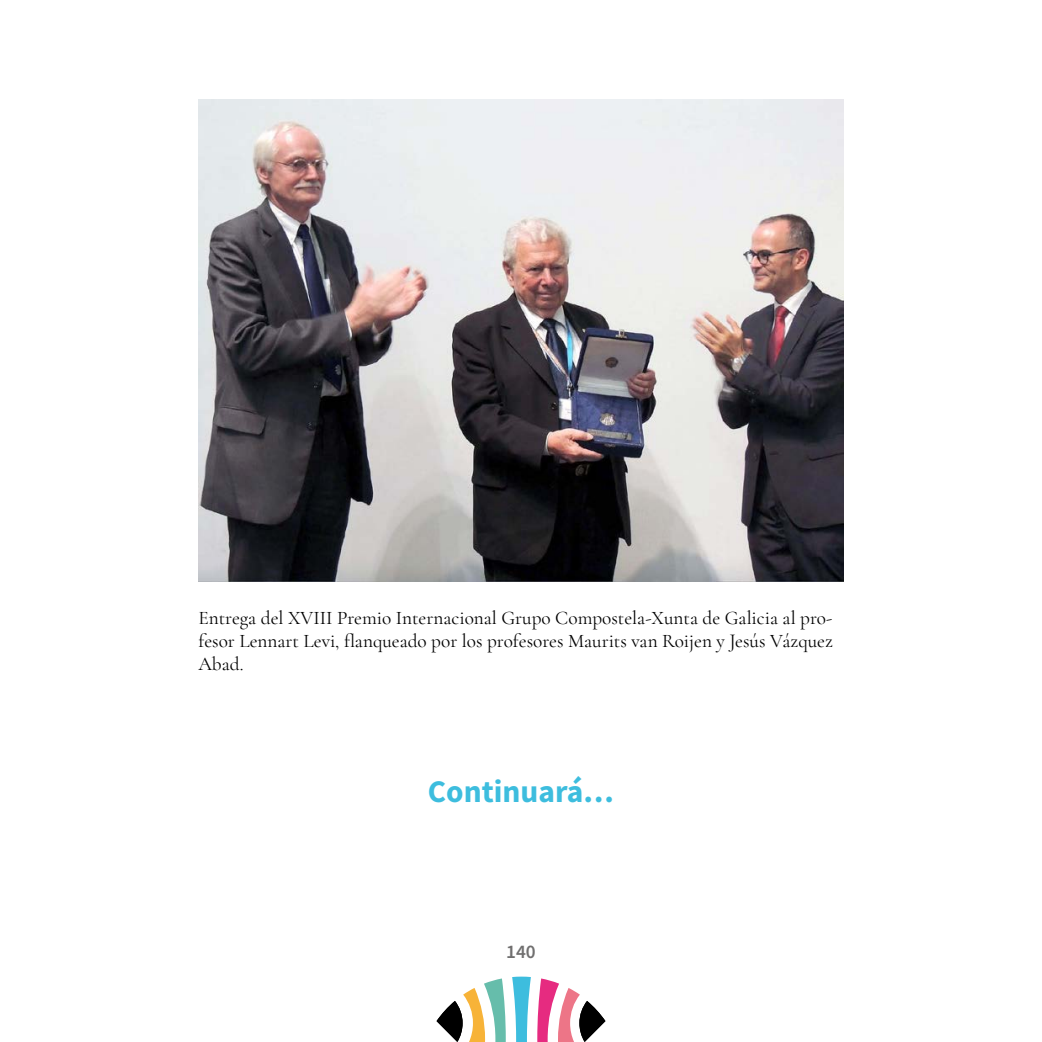
<style>
.page{position:relative;width:1042px;height:1042px;background:#fff}
.page>*{position:absolute;margin:0;border:0;box-sizing:border-box;transform-origin:0 0}
.Título_2{font:700 31.5px "Source Sans Pro";color:#3dbdde}
.notal_al_pie{font:19.25px/22.8px "Cormorant Garamond";color:#000;text-align:justify}
.t1{font:600 19.25px "Source Sans Pro";color:#706f6f}
</style>
<div class="page">
<svg style="left:512px;top:976px;width:19px;height:66px"></svg>
<svg style="left:436px;top:978px;width:70px;height:64px"></svg>
<svg style="left:537px;top:978px;width:68px;height:64px"></svg>
<img style="left:198px;top:99px;width:645px;height:482px">
<p class="notal_al_pie" style="left:198px;top:606px;width:636px">Entrega del XVIII Premio Internacional Grupo Compostela-Xunta de Galicia al pro&shy;fesor Lennart Levi, flanqueado por los profesores Maurits van Roijen y Jesús Vázquez Abad.</p>
<p class="Título_2" style="left:428px;top:770px;width:188px">Continuará…</p>
<p class="t1" style="left:506px;top:939px;width:31px">140</p>
</div>
